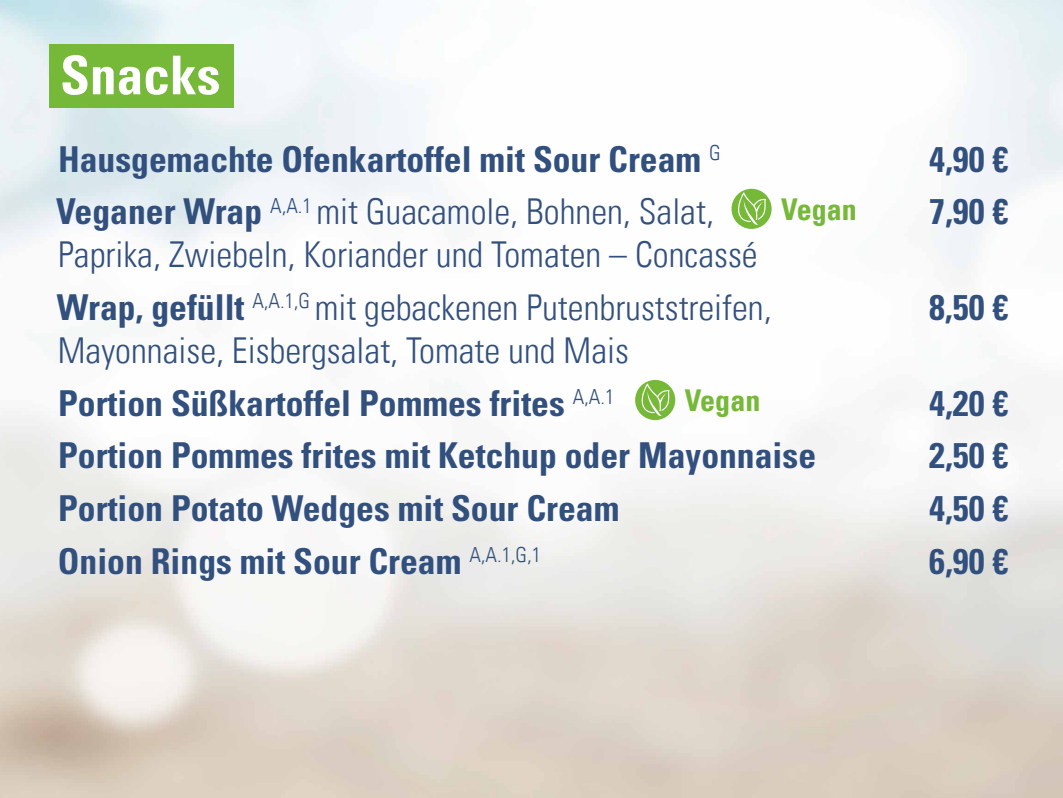
<style>
.page{position:relative;width:1063px;height:798px;background:#fff}
.page>*{position:absolute;margin:0;border:0;box-sizing:border-box;transform-origin:0 0}
.t1{font:700 condensed 53.44px "Univers LT Std";color:#fff}
.t2{font:700 condensed 35.62px "Univers LT Std";color:#32507e}
.t3{font:300 condensed 35.62px/42.8px "Univers LT";color:#32507e}
.t4{font:700 condensed 30px "Univers LT";color:#76b837}
.s1{font-family:"Univers LT Std";font-weight:700}
</style>
<div class="page">
<img style="left:0;top:0;width:1063px;height:797px">
<div style="left:49px;top:44px;width:185px;height:64px;background:#76b837"></div>
<div style="left:732px;top:189px;width:40px;height:40px;background:#76b837;border-radius:50%"></div>
<svg style="left:736px;top:192px;width:30px;height:33px"></svg>
<div style="left:635px;top:380px;width:40px;height:40px;background:#76b837;border-radius:50%"></div>
<svg style="left:640px;top:383px;width:30px;height:33px"></svg>
<h1 class="t1" style="left:60px;top:42px;width:162px">Snacks</h1>
<p class="t2" style="left:58px;top:137px;width:664px">Hausgemachte Ofenkartoffel mit Sour Cream <sup>G</sup></p>
<p class="t2" style="left:929px;top:137px;width:81px">4,90 €</p>
<p class="t3" style="left:56px;top:190px;width:703px"><span class="s1">Veganer Wrap</span> <sup>A,A.1</sup> mit Guacamole, Bohnen, Salat,<br>Paprika, Zwiebeln, Koriander und Tomaten – Concassé</p>
<p class="t2" style="left:929px;top:190px;width:81px">7,90 €</p>
<p class="t3" style="left:57px;top:286px;width:716px"><span class="s1">Wrap, gefüllt</span> <sup>A,A.1,G</sup> mit gebackenen Putenbruststreifen,<br>Mayonnaise, Eisbergsalat, Tomate und Mais</p>
<p class="t2" style="left:929px;top:285px;width:81px">8,50 €</p>
<p class="t2" style="left:58px;top:381px;width:558px">Portion Süßkartoffel Pommes frites <sup>A,A.1</sup></p>
<p class="t2" style="left:929px;top:381px;width:81px">4,20 €</p>
<p class="t2" style="left:58px;top:433px;width:759px">Portion Pommes frites mit Ketchup oder Mayonnaise</p>
<p class="t2" style="left:929px;top:433px;width:81px">2,50 €</p>
<p class="t2" style="left:58px;top:486px;width:563px">Portion Potato Wedges mit Sour Cream</p>
<p class="t2" style="left:929px;top:486px;width:81px">4,50 €</p>
<p class="t2" style="left:58px;top:539px;width:485px">Onion Rings mit Sour Cream <sup>A,A.1,G,1</sup></p>
<p class="t2" style="left:929px;top:539px;width:81px">6,90 €</p>
<p class="t4" style="left:781px;top:190px;width:77px">Vegan</p>
<p class="t4" style="left:685px;top:381px;width:77px">Vegan</p>
</div>
